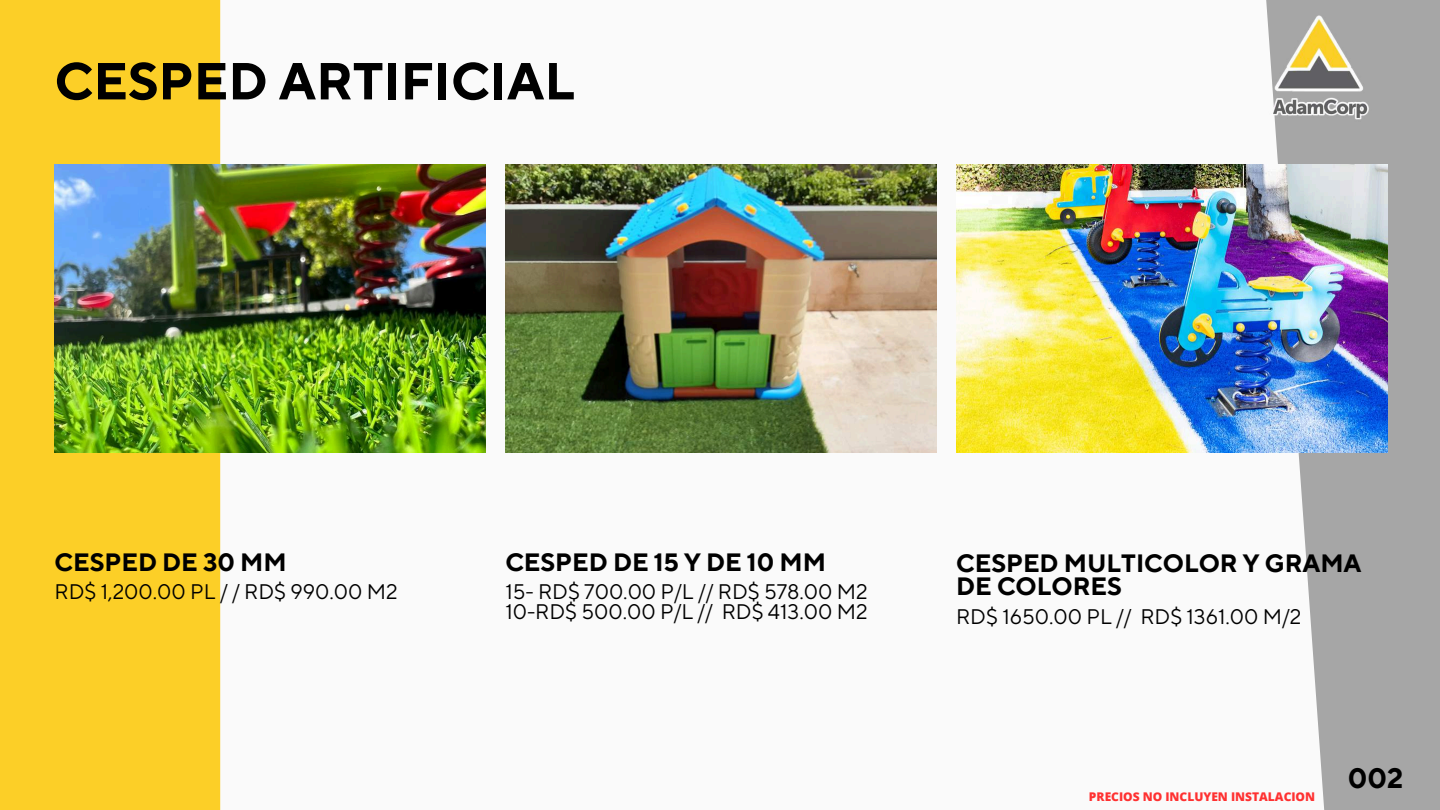
<style>
.page{position:relative;width:1440px;height:810px;background:#fafafa}
.page>*{position:absolute;margin:0;border:0;box-sizing:border-box;transform-origin:0 0}
.t1{font:700 52px "TT Norms Pro";color:#000}
.t2{font:700 28px "TT Norms Pro";color:#000}
.t3{font:700 25px/23.2px "TT Norms Pro";color:#000}
.t4{font:21px/19.5px "TT Norms Pro";color:#000}
.t5{font:800 12px "Open Sans";color:#ff3131}
</style>
<div class="page">
<div style="left:0;top:0;width:220px;height:810px;background:#fccf27"></div>
<svg style="left:1276px;top:0;width:164px;height:810px;background:#b2b2b2"></svg>
<img style="left:55px;top:165px;width:431px;height:288px">
<img style="left:505px;top:165px;width:432px;height:288px">
<img style="left:956px;top:165px;width:431px;height:288px">
<img style="left:1266px;top:0;width:125px;height:137px">
<h1 class="t1" style="left:55px;top:50px;width:522px">CESPED ARTIFICIAL</h1>
<p class="t3" style="left:55px;top:551px;width:234px">CESPED DE 30 MM</p>
<p class="t4" style="left:55px;top:583px;width:345px">RD$ 1,200.00 PL / / RD$ 990.00 M2</p>
<p class="t3" style="left:505px;top:551px;width:322px">CESPED DE 15 Y DE 10 MM</p>
<p class="t4" style="left:505px;top:583px;width:364px">15- RD$ 700.00 P/L // RD$ 578.00 M2<br>10-RD$ 500.00 P/L // RD$ 413.00 M2</p>
<p class="t3" style="left:956px;top:553px;width:407px">CESPED MULTICOLOR Y GRAMA<br>DE COLORES</p>
<p class="t4" style="left:956px;top:608px;width:347px">RD$ 1650.00 PL // RD$ 1361.00 M/2</p>
<p class="t5" style="left:1089px;top:788px;width:228px">PRECIOS NO INCLUYEN INSTALACION</p>
<h2 class="t2" style="left:1348px;top:761px;width:57px">002</h2>
</div>
